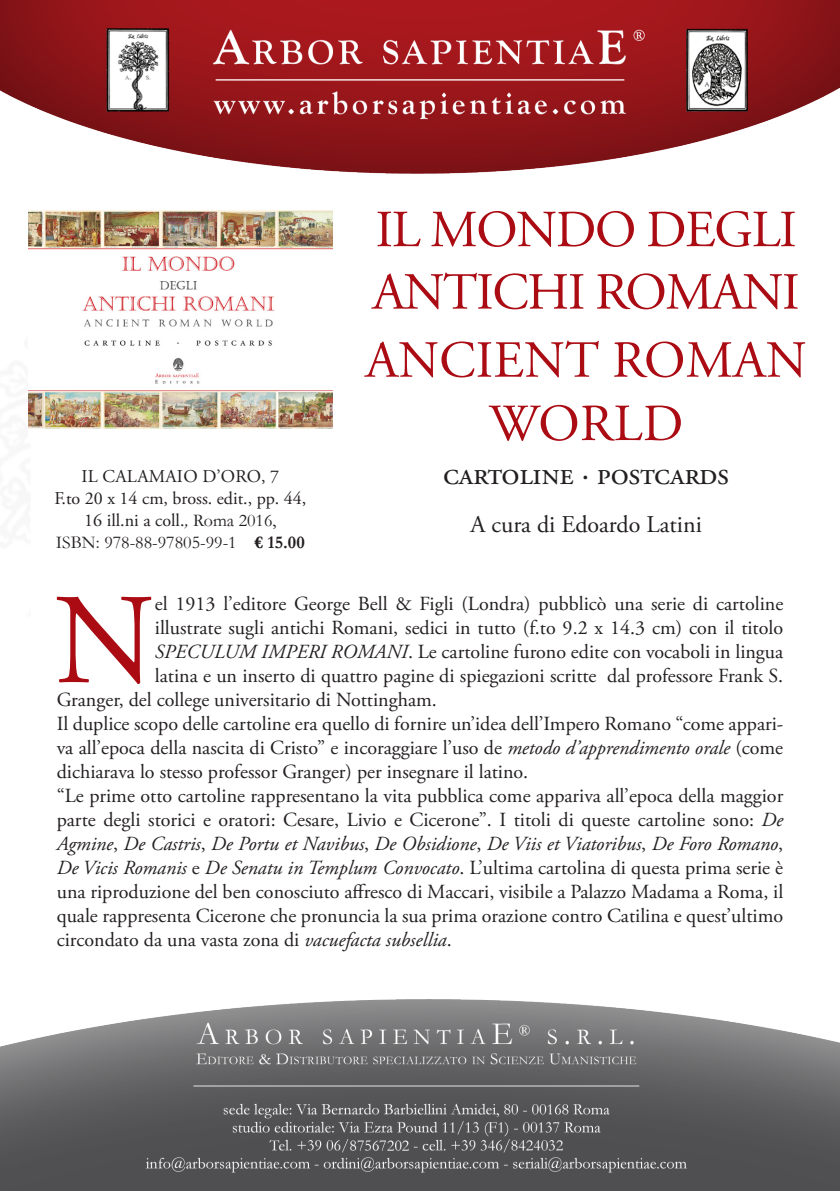
<style>
.page{position:relative;width:840px;height:1191px;background:#fff}
.page>*{position:absolute;margin:0;border:0;box-sizing:border-box;transform-origin:0 0}
.Normale{font:128.6px "Adobe Garamond Pro";color:#ab0b13}
.Titolo_libro{font:52px/62.4px "Adobe Garamond Pro";letter-spacing:-.025em;color:#ab0b13}
.Titolo_libro-2{font:52px/63.4px "Adobe Garamond Pro";letter-spacing:.005em;color:#ab0b13;text-align:center}
.Normale-2{font:32px "Adobe Garamond Pro";letter-spacing:-.01em;color:#231f20}
.curatore{font:24px "Adobe Garamond Pro";color:#231f20}
.Normale-3{font:20px/24px "Adobe Garamond Pro";color:#231f20;text-align:justify}
.info{font:18px "Adobe Garamond Pro";letter-spacing:.015em;color:#231f20}
.info-2{font:18px "Garamond";color:#231f20}
.s1{font-family:"Garamond";font-style:italic}
.s2{font-family:"Garamond"}
.s3{font-weight:700}
.s4{font-style:italic}
</style>
<div class="page">
<img style="left:0;top:0;width:839px;height:1190px">
<img style="left:28px;top:208px;width:304px;height:234px">
<p class="info" style="left:81px;top:465px;width:199px">IL CALAMAIO D’ORO, 7</p>
<p class="info" style="left:54px;top:487px;width:253px">F.to 20 x 14 cm, bross. edit., pp. 44,</p>
<p class="info" style="left:84px;top:509px;width:194px">16 ill.ni a coll.<span class="s1">,</span> <span class="s2">Roma 2016,</span></p>
<p class="info-2" style="left:56px;top:530px;width:250px">ISBN: 978-88-97805-99-1 <span class="s3">€ 15.00</span></p>
<p class="Titolo_libro" style="left:372px;top:200px;width:428px">IL MONDO DEGLI<br>ANTICHI ROMANI</p>
<p class="Titolo_libro-2" style="left:365px;top:330px;width:442px">ANCIENT ROMAN<br>WORLD</p>
<p class="Normale-2" style="left:443px;top:455px;width:287px">cartoline ∙ postcards</p>
<p class="curatore" style="left:470px;top:510px;width:233px">A cura di Edoardo Latini</p>
<p class="Normale" style="left:54px;top:564px;width:102px">N</p>
<p class="Normale-3" style="left:155px;top:592px;width:629px">el 1913 l’editore George Bell &amp; Figli (Londra) pubblicò una serie di cartoline</p>
<p class="Normale-3" style="left:155px;top:616px;width:629px">illustrate sugli antichi Romani, sedici in tutto (f.to 9.2 x 14.3 cm) con il titolo</p>
<p class="Normale-3" style="left:155px;top:640px;width:629px"><span class="s4">SPECULUM IMPERI ROMANI</span>. Le cartoline furono edite con vocaboli in lingua</p>
<p class="Normale-3" style="left:155px;top:664px;width:629px">latina e un inserto di quattro pagine di spiegazioni scritte dal professore Frank S.</p>
<p class="Normale-3" style="left:57px;top:688px;width:381px">Granger, del college universitario di Nottingham.</p>
<p class="Normale-3" style="left:57px;top:712px;width:727px">Il duplice scopo delle cartoline era quello di fornire un’idea dell’Impero Romano “come appari&shy;va all’epoca della nascita di Cristo” e incoraggiare l’uso de <span class="s4">metodo d’apprendimento orale</span> (come dichiarava lo stesso professor Granger) per insegnare il latino.</p>
<p class="Normale-3" style="left:57px;top:784px;width:727px">“Le prime otto cartoline rappresentano la vita pubblica come appariva all’epoca della maggior parte degli storici e oratori: Cesare, Livio e Cicerone”. I titoli di queste cartoline sono: <span class="s4">De Agmine</span>, <span class="s4">De Castris</span>, <span class="s4">De Portu et Navibus</span>, <span class="s4">De Obsidione</span>, <span class="s4">De Viis et Viatoribus</span>, <span class="s4">De Foro Romano</span>, <span class="s4">De Vicis Romanis</span> e <span class="s4">De Senatu in Templum Convocato</span>. L’ultima cartolina di questa prima serie è una riproduzione del ben conosciuto affresco di Maccari, visibile a Palazzo Madama a Roma, il quale rappresenta Cicerone che pronuncia la sua prima orazione contro Catilina e quest’ultimo circondato da una vasta zona di <span class="s4">vacuefacta subsellia</span>.</p>
</div>
